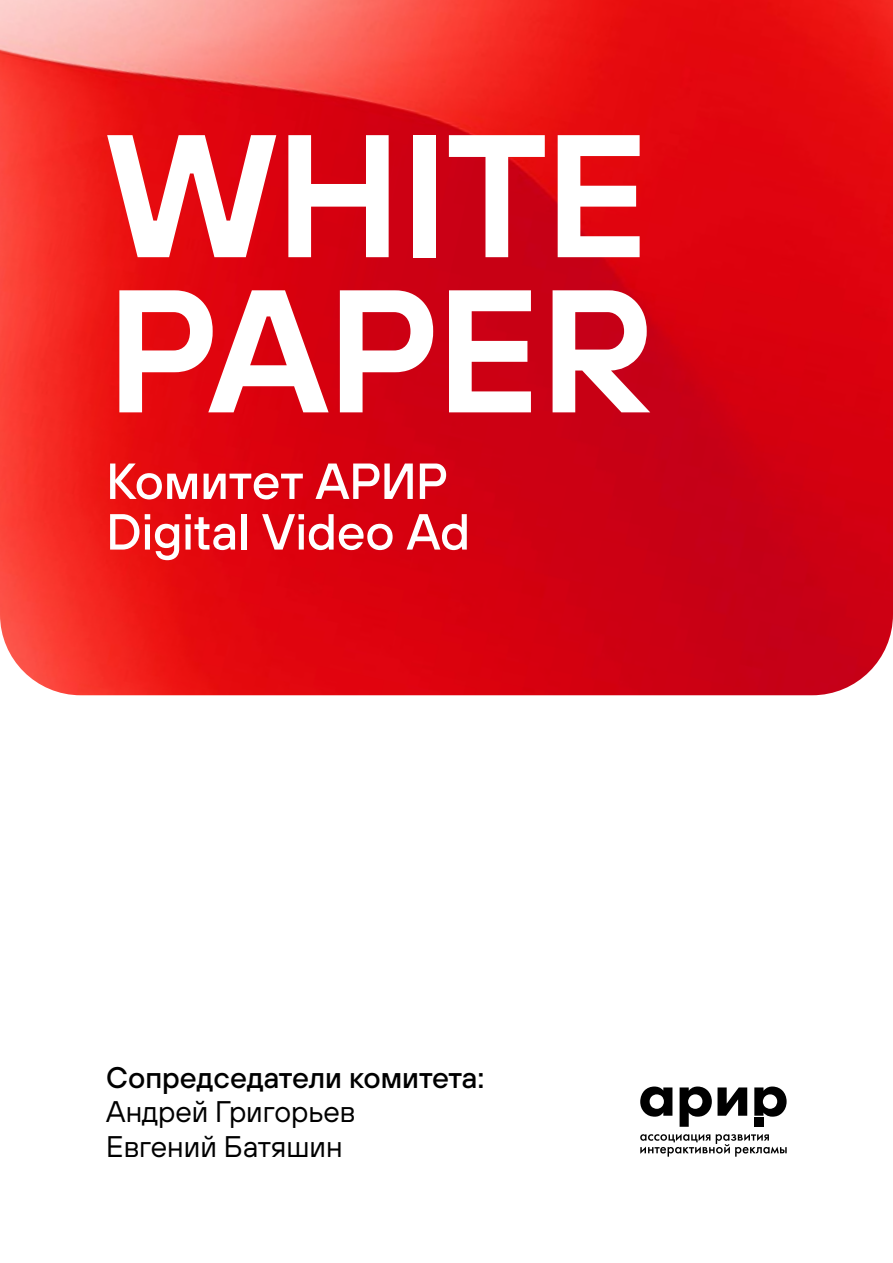
<style>
.page{position:relative;width:893px;height:1263px;background:#fff}
.page>*{position:absolute;margin:0;border:0;box-sizing:border-box;transform-origin:0 0}
.t1{font:600 174.3px/155.1px "TT Hoves";letter-spacing:-.015em;color:#fff}
.t2{font:500 50.55px/50.6px "TT Hoves";letter-spacing:-.005em;color:#fff}
.t3{font:29.85px/34px "TT Hoves";color:#000}
.t4{font:500 29.85px "TT Hoves";color:#000}
</style>
<div class="page">
<img style="left:0;top:0;width:893px;height:695px">
<svg style="left:640px;top:1134px;width:147px;height:23px"></svg>
<svg style="left:640px;top:1086px;width:32px;height:31px"></svg>
<svg style="left:680px;top:1086px;width:67px;height:41px"></svg>
<svg style="left:754px;top:1086px;width:33px;height:31px"></svg>
<div style="left:754px;top:1118px;width:9px;height:9px;background:#000"></div>
<h1 class="t1" style="left:106px;top:113px;width:551px">WHITE<br>PAPER</h1>
<h2 class="t2" style="left:106px;top:455px;width:365px">Комитет АРИР<br>Digital Video Ad</h2>
<p class="t4" style="left:106px;top:1059px;width:380px">Сопредседатели комитета:</p>
<p class="t3" style="left:106px;top:1094px;width:250px">Андрей Григорьев<br>Евгений Батяшин</p>
</div>
